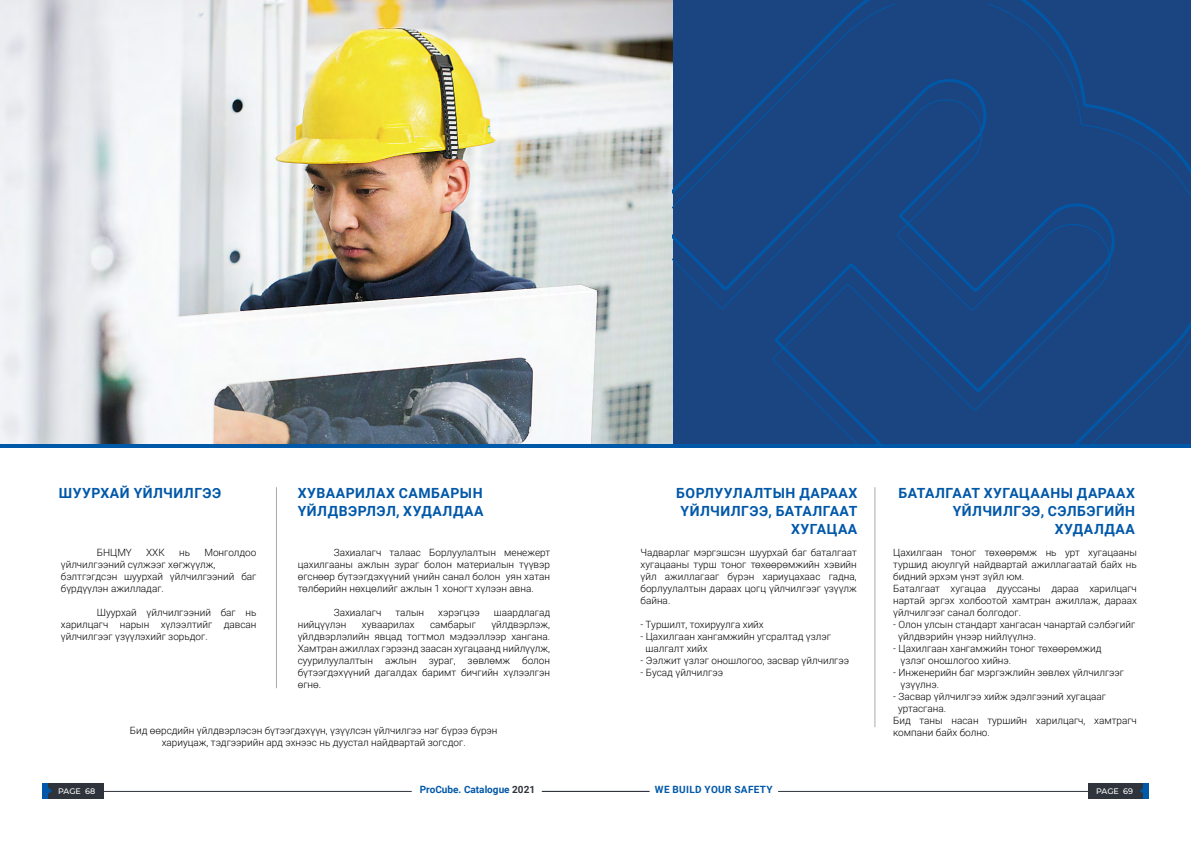
<style>
.page{position:relative;width:1191px;height:842px;background:#fff}
.page>*{position:absolute;margin:0;border:0;box-sizing:border-box;transform-origin:0 0}
.t1{font:700 14px/18px "Roboto";letter-spacing:.035em;color:#0058a9;text-align:right}
.t2{font:300 10px/12px "Roboto";color:#000}
.t3{font:700 10px "Roboto";color:#0058a9}
.t4{font:700 10px "Roboto";letter-spacing:.035em;color:#0058a9}
.t5{font:500 8px "Montserrat";letter-spacing:-.005em;color:#fff}
.s1{color:#2e333c}
</style>
<div class="page">
<hr style="left:778px;top:791px;width:311px;height:1px;background:#2e333c">
<hr style="left:542px;top:791px;width:107px;height:1px;background:#2e333c">
<div style="left:1088px;top:783px;width:55px;height:15px;background:#2e333c"></div>
<div style="left:1143px;top:783px;width:6px;height:15px;background:#0058a9"></div>
<svg style="left:1139px;top:788px;width:4px;height:6px"></svg>
<hr style="left:101px;top:791px;width:311px;height:1px;background:#2e333c">
<div style="left:48px;top:783px;width:56px;height:15px;background:#2e333c"></div>
<div style="left:43px;top:783px;width:5px;height:15px;background:#0058a9"></div>
<svg style="left:48px;top:787px;width:4px;height:7px"></svg>
<img style="left:1px;top:0;width:671px;height:445px">
<hr style="left:0;top:445px;width:1191px;height:3px;background:#0058a9">
<div style="left:673px;top:4px;width:518px;height:441px;background:#1b4581"></div>
<hr style="left:276px;top:487px;width:1px;height:201px;background:#aaaaab">
<hr style="left:874px;top:487px;width:1px;height:240px;background:#aaaaab">
<h1 class="t1" style="left:59px;top:483px;width:164px">ШУУРХАЙ ҮЙЛЧИЛГЭЭ</h1>
<h1 class="t1" style="left:298px;top:483px;width:187px;text-align:left">ХУВААРИЛАХ САМБАРЫН<br>ҮЙЛДВЭРЛЭЛ, ХУДАЛДАА</h1>
<p class="t2" style="left:97px;top:546px;width:36px">БНЦМҮ</p>
<p class="t2" style="left:146px;top:546px;width:20px">ХХК</p>
<p class="t2" style="left:179px;top:546px;width:12px">нь</p>
<p class="t2" style="left:298px;top:546px;width:254px;text-align:justify;text-indent:36px">Захиалагч талаас Борлуулалтын менежерт цахилгааны ажлын зураг болон материалын түүвэр өгснөөр бүтээгдэхүүний үнийн санал болон уян хатан төлбөрийн нөхцөлийг ажлын 1 хоногт хүлээн авна.</p>
<p class="t2" style="left:334px;top:606px;width:49px">Захиалагч</p>
<p class="t2" style="left:395px;top:606px;width:30px">талын</p>
<p class="t2" style="left:438px;top:606px;width:43px">хэрэгцээ</p>
<p class="t2" style="left:494px;top:606px;width:58px">шаардлагад</p>
<p class="t2" style="left:298px;top:618px;width:50px">нийцүүлэн</p>
<p class="t2" style="left:362px;top:618px;width:54px">хуваарилах</p>
<p class="t2" style="left:430px;top:618px;width:47px">самбарыг</p>
<p class="t2" style="left:61px;top:546px;width:197px;text-indent:144px">Монголдоо үйлчилгээний сүлжээг хөгжүүлж, бэлтгэгдсэн шуурхай үйлчилгээний баг бүрдүүлэн ажилладаг.</p>
<p class="t2" style="left:61px;top:606px;width:197px;text-align:justify;text-indent:36px">Шуурхай үйлчилгээний баг нь харилцагч нарын хүлээлтийг давсан үйлчилгээг үзүүлэхийг зорьдог.</p>
<p class="t2" style="left:298px;top:618px;width:254px;text-align:justify;text-indent:194px">үйлдвэрлэж, үйлдвэрлэлийн явцад тогтмол мэдээллээр хангана.<br>Хамтран ажиллах гэрээнд заасан хугацаанд нийлүүлж, суурилуулалтын ажлын зураг, зөвлөмж болон бүтээгдэхүүний дагалдах баримт бичгийн хүлээлгэн өгнө.</p>
<p class="t2" style="left:130px;top:724px;width:369px;text-align:center">Бид өөрсдийн үйлдвэрлэсэн бүтээгдэхүүн, үзүүлсэн үйлчилгээ нэг бүрээ бүрэн хариуцаж, тэдгээрийн ард эхнээс нь дуустал найдвартай зогсдог.</p>
<h1 class="t1" style="left:676px;top:483px;width:183px">БОРЛУУЛАЛТЫН ДАРААХ<br>ҮЙЛЧИЛГЭЭ, БАТАЛГААТ<br>ХУГАЦАА</h1>
<h1 class="t1" style="left:898px;top:483px;width:238px">БАТАЛГААТ ХУГАЦААНЫ ДАРААХ<br>ҮЙЛЧИЛГЭЭ, СЭЛБЭГИЙН<br>ХУДАЛДАА</h1>
<p class="t2" style="left:640px;top:546px;width:218px;text-align:justify">Чадварлаг мэргэшсэн шуурхай баг баталгаат хугацааны турш тоног төхөөрөмжийн хэвийн үйл ажиллагааг бүрэн хариуцахаас гадна, борлуулалтын дараах цогц үйлчилгээг үзүүлж байна.</p>
<p class="t2" style="left:640px;top:618px;width:125px">- Туршилт, тохируулга хийх</p>
<p class="t2" style="left:645px;top:630px;width:187px;text-indent:-5px">- Цахилгаан хангамжийн угсралтад үзлэг шалгалт хийх</p>
<p class="t2" style="left:640px;top:654px;width:210px">- Ээлжит үзлэг оношлогоо, засвар үйлчилгээ</p>
<p class="t2" style="left:640px;top:666px;width:84px">- Бусад үйлчилгээ</p>
<p class="t2" style="left:893px;top:546px;width:245px">Цахилгаан тоног төхөөрөмж нь урт хугацааны туршид аюулгүй найдвартай ажиллагаатай байх нь бидний эрхэм үнэт зүйл юм.<br>Баталгаат хугацаа дууссаны дараа харилцагч нартай эргэх холбоотой хамтран ажиллаж, дараах үйлчилгээг санал болгодог.</p>
<p class="t2" style="left:898px;top:618px;width:239px;text-indent:-5px">- Олон улсын стандарт хангасан чанартай сэлбэгийг үйлдвэрийн үнээр нийлүүлнэ.</p>
<p class="t2" style="left:900px;top:642px;width:202px;text-indent:-7px">- Цахилгаан хангамжийн тоног төхөөрөмжид үзлэг оношлогоо хийнэ.</p>
<p class="t2" style="left:900px;top:666px;width:225px;text-indent:-7px">- Инженерийн баг мэргэжлийн зөвлөх үйлчилгээг үзүүлнэ.</p>
<p class="t2" style="left:893px;top:690px;width:214px">- Засвар үйлчилгээ хийж эдэлгээний хугацааг</p>
<p class="t2" style="left:898px;top:702px;width:50px">уртасгана.</p>
<p class="t2" style="left:893px;top:714px;width:245px">Бид таны насан туршийн харилцагч, хамтрагч</p>
<p class="t2" style="left:893px;top:726px;width:98px">компани байх болно.</p>
<p class="t5" style="left:58px;top:786px;width:39px">PAGE 68</p>
<p class="t3" style="left:420px;top:783px;width:117px">ProCube. Catalogue <span class="s1">2021</span></p>
<p class="t4" style="left:655px;top:783px;width:119px">WE BUILD YOUR SAFETY</p>
<p class="t5" style="left:1096px;top:786px;width:38px">PAGE 69</p>
</div>
